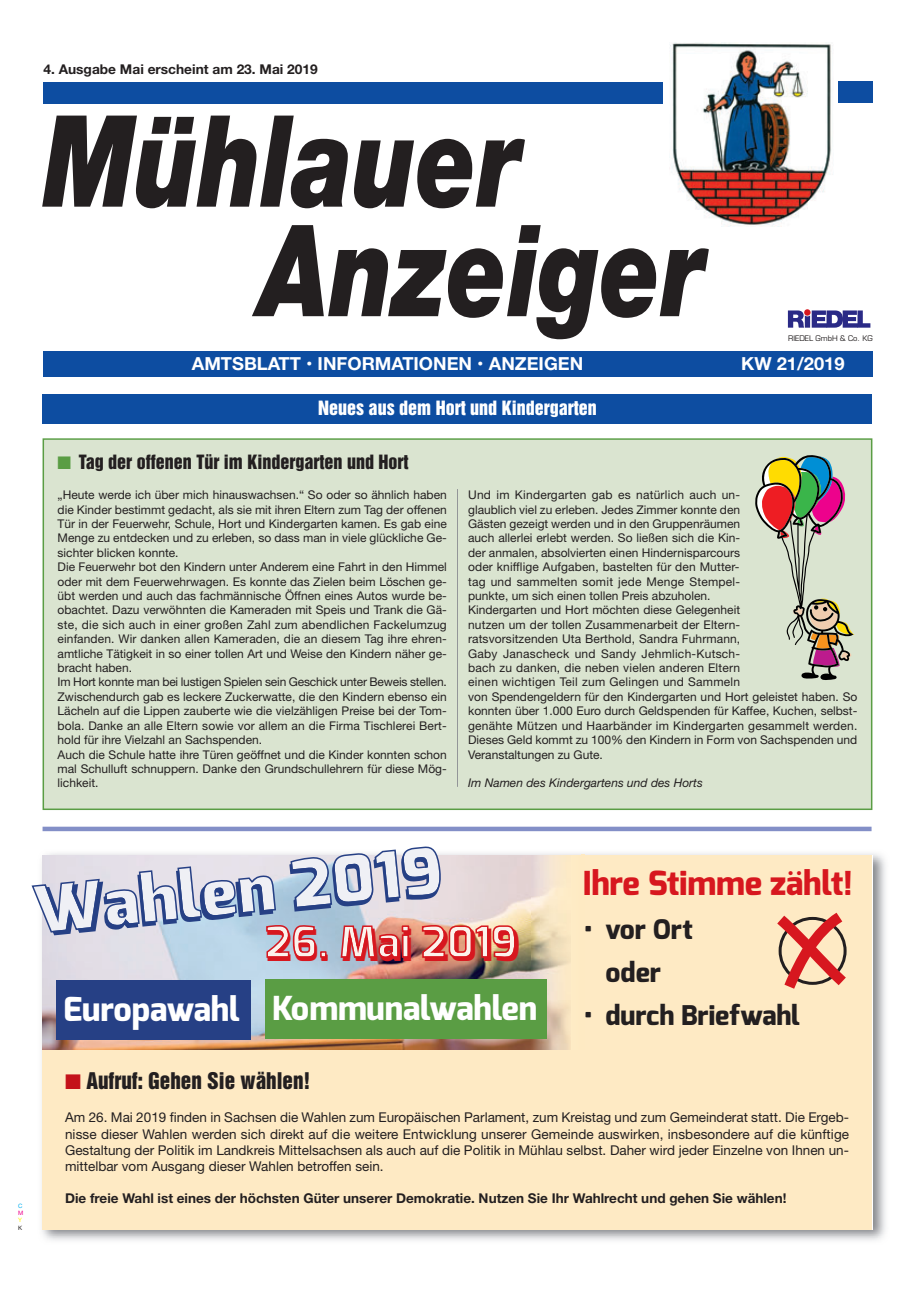
<style>
.page{position:relative;width:915px;height:1293px;background:#fff}
.page>*{position:absolute;margin:0;border:0;box-sizing:border-box;transform-origin:0 0}
.t1{font:italic 900 127.5px/109.5px "Helvetica Neue";color:#231f20;scale:.76 1}
.t2{font:900 66.45px "Exo";color:#264085;scale:1.05 1}
.t3{font:800 44.25px "Exo";color:#d7171f}
.t4{font:800 33px "Exo";color:#fff}
.t5{font:800 33px "Exo";color:#d7171f}
.t6{font:800 27px/43px "Exo";color:#231f20;text-align:center}
.t7{font:21px "Helvetica Inserat";color:#231f20}
.t8{font:700 18px "Helvetica Neue";color:#fff}
.t9{font:18px "Helvetica Inserat";color:#231f20}
.t10{font:18px "Helvetica Inserat";color:#fff}
.t11{font:13.5px/16.2px "Helvetica Neue";color:#231f20;text-align:justify}
.t12{font:700 13.5px "Helvetica Neue";color:#231f20}
.t13{font:12px/14.4px "Helvetica Neue";color:#231f20}
.t14{font:italic 12px "Helvetica Neue";color:#231f20}
.t15{font:7.5px "Eurostile";color:#231f20}
.t16{font:6px "Helvetica Neue";color:#00aeef}
.t17{font:6px "Helvetica Neue";color:#ed028c}
.t18{font:6px "Helvetica Neue";color:#fff101}
.t19{font:6px "Helvetica Neue";color:#231f20}
.s1{color:#5a9d44}
.s2{color:#c4121a}
</style>
<div class="page">
<div style="left:44px;top:440px;width:826px;height:368px;background:#dae4d0"></div>
<div style="left:43px;top:438px;width:829px;height:372px;border:2px solid #5a9d44"></div>
<div style="left:43px;top:82px;width:619px;height:21px;background:#0d4da1"></div>
<div style="left:838px;top:82px;width:34px;height:21px;background:#0d4da1"></div>
<div style="left:43px;top:351px;width:829px;height:26px;background:#0d4da1"></div>
<img style="left:670px;top:42px;width:161px;height:184px">
<svg style="left:787px;top:310px;width:83px;height:18px"></svg>
<div style="left:43px;top:394px;width:829px;height:29px;background:#0d4da1"></div>
<div style="left:43px;top:826px;width:828px;height:5px;background:#838fc7"></div>
<img style="left:42px;top:853px;width:844px;height:388px">
<div style="left:581px;top:855px;width:290px;height:196px;background:#feeac4"></div>
<img style="left:43px;top:855px;width:488px;height:195px">
<div style="left:570px;top:855px;width:11px;height:195px;background:#feebc4"></div>
<img style="left:531px;top:855px;width:39px;height:195px">
<div style="left:56px;top:980px;width:194px;height:59px;background:#264085"></div>
<div style="left:264px;top:979px;width:282px;height:60px;background:#5a9d44"></div>
<svg style="left:32px;top:846px;width:483px;height:112px"></svg>
<svg style="left:777px;top:912px;width:70px;height:77px"></svg>
<div style="left:43px;top:1050px;width:828px;height:179px;background:#feeac4"></div>
<svg style="left:755px;top:455px;width:99px;height:225px"></svg>
<hr style="left:457px;top:489px;width:1px;height:298px;background:#939598">
<p class="t12" style="left:43px;top:65px;width:276px">4. Ausgabe Mai erscheint am 23. Mai 2019</p>
<h1 class="t1" style="left:259px;top:117px;width:587px;text-indent:-216px">Mühlauer<br>Anzeiger</h1>
<h3 class="t8" style="left:192px;top:357px;width:393px">AMTSBLATT • INFORMATIONEN • ANZEIGEN</h3>
<h3 class="t8" style="left:741px;top:357px;width:105px">KW 21/2019</h3>
<p class="t15" style="left:787px;top:335px;width:86px">RIEDEL GmbH &amp; Co. KG</p>
<h3 class="t10" style="left:318px;top:400px;width:280px">Neues aus dem Hort und Kindergarten</h3>
<h3 class="t9" style="left:58px;top:454px;width:352px"><span class="s1">■</span> Tag der offenen Tür im Kindergarten und Hort</h3>
<p class="t13" style="left:58px;top:489px;width:390px">„Heute werde ich über mich hinauswachsen.“ So oder so ähnlich haben die Kinder bestimmt gedacht, als sie mit ihren Eltern zum Tag der offenen Tür in der Feuerwehr, Schule, Hort und Kindergarten kamen. Es gab eine Menge zu entdecken und zu erleben, so dass man in viele glückliche Ge&shy;sichter blicken konnte.<br>Die Feuerwehr bot den Kindern unter Anderem eine Fahrt in den Himmel oder mit dem Feuerwehrwagen. Es konnte das Zielen beim Löschen ge&shy;übt werden und auch das fachmännische Öffnen eines Autos wurde be&shy;obachtet. Dazu verwöhnten die Kameraden mit Speis und Trank die Gä&shy;ste, die sich auch in einer großen Zahl zum abendlichen Fackelumzug einfanden. Wir danken allen Kameraden, die an diesem Tag ihre ehren&shy;amtliche Tätigkeit in so einer tollen Art und Weise den Kindern näher ge&shy;bracht haben.<br>Im Hort konnte man bei lustigen Spielen sein Geschick unter Beweis stellen.<br>Zwischendurch gab es leckere Zuckerwatte, die den Kindern ebenso ein Lächeln auf die Lippen zauberte wie die vielzähligen Preise bei der Tom&shy;bola. Danke an alle Eltern sowie vor allem an die Firma Tischlerei Bert&shy;hold für ihre Vielzahl an Sachspenden.<br>Auch die Schule hatte ihre Türen geöffnet und die Kinder konnten schon mal Schulluft schnuppern. Danke den Grundschullehrern für diese Mög&shy;lichkeit.</p>
<p class="t13" style="left:468px;top:489px;width:390px">Und im Kindergarten gab es natürlich auch un-<br>glaublich viel zu erleben. Jedes Zimmer konnte den<br>Gästen gezeigt werden und in den Gruppenräumen<br>auch allerlei erlebt werden. So ließen sich die Kin-<br>der anmalen, absolvierten einen Hindernisparcours<br>oder knifflige Aufgaben, bastelten für den Mutter-<br>tag und sammelten somit jede Menge Stempel-<br>punkte, um sich einen tollen Preis abzuholen.<br>Kindergarten und Hort möchten diese Gelegenheit<br>nutzen um der tollen Zusammenarbeit der Eltern-<br>ratsvorsitzenden Uta Berthold, Sandra Fuhrmann,<br>Gaby Janascheck und Sandy Jehmlich-Kutsch-<br>bach zu danken, die neben vielen anderen Eltern<br>einen wichtigen Teil zum Gelingen und Sammeln<br>von Spendengeldern für den Kindergarten und Hort geleistet haben. So konnten über 1.000 Euro durch Geldspenden für Kaffee, Kuchen, selbst&shy;genähte Mützen und Haarbänder im Kindergarten gesammelt werden.<br>Dieses Geld kommt zu 100% den Kindern in Form von Sachspenden und Veranstaltungen zu Gute.</p>
<p class="t14" style="left:468px;top:779px;width:236px">Im Namen des Kindergartens und des Horts</p>
<h2 class="t2" style="left:32px;top:876px;width:390px;rotate:-6deg">Wahlen 2019</h2>
<h3 class="t3" style="left:266px;top:919px;width:256px">26. Mai 2019</h3>
<h3 class="t4" style="left:63px;top:989px;width:475px">Europawahl Kommunalwahlen</h3>
<h3 class="t5" style="left:582px;top:864px;width:271px">Ihre Stimme zählt!</h3>
<h3 class="t6" style="left:584px;top:908px;width:110px">• vor Ort oder</h3>
<h3 class="t6" style="left:584px;top:994px;width:217px">• durch Briefwahl</h3>
<p class="t16" style="left:18px;top:1203px;width:6px">C</p>
<p class="t17" style="left:18px;top:1211px;width:7px">M</p>
<p class="t18" style="left:18px;top:1218px;width:5px">Y</p>
<p class="t19" style="left:18px;top:1225px;width:6px">K</p>
<h3 class="t7" style="left:65px;top:1072px;width:247px"><span class="s2">■</span> Aufruf: Gehen Sie wählen!</h3>
<p class="t11" style="left:65px;top:1111px;width:785px">Am 26. Mai 2019 finden in Sachsen die Wahlen zum Europäischen Parlament, zum Kreistag und zum Gemeinderat statt. Die Ergeb&shy;nisse dieser Wahlen werden sich direkt auf die weitere Entwicklung unserer Gemeinde auswirken, insbesondere auf die künftige Gestaltung der Politik im Landkreis Mittelsachsen als auch auf die Politik in Mühlau selbst. Daher wird jeder Einzelne von Ihnen un&shy;mittelbar vom Ausgang dieser Wahlen betroffen sein.</p>
<p class="t12" style="left:65px;top:1193px;width:722px">Die freie Wahl ist eines der höchsten Güter unserer Demokratie. Nutzen Sie Ihr Wahlrecht und gehen Sie wählen!</p>
</div>
